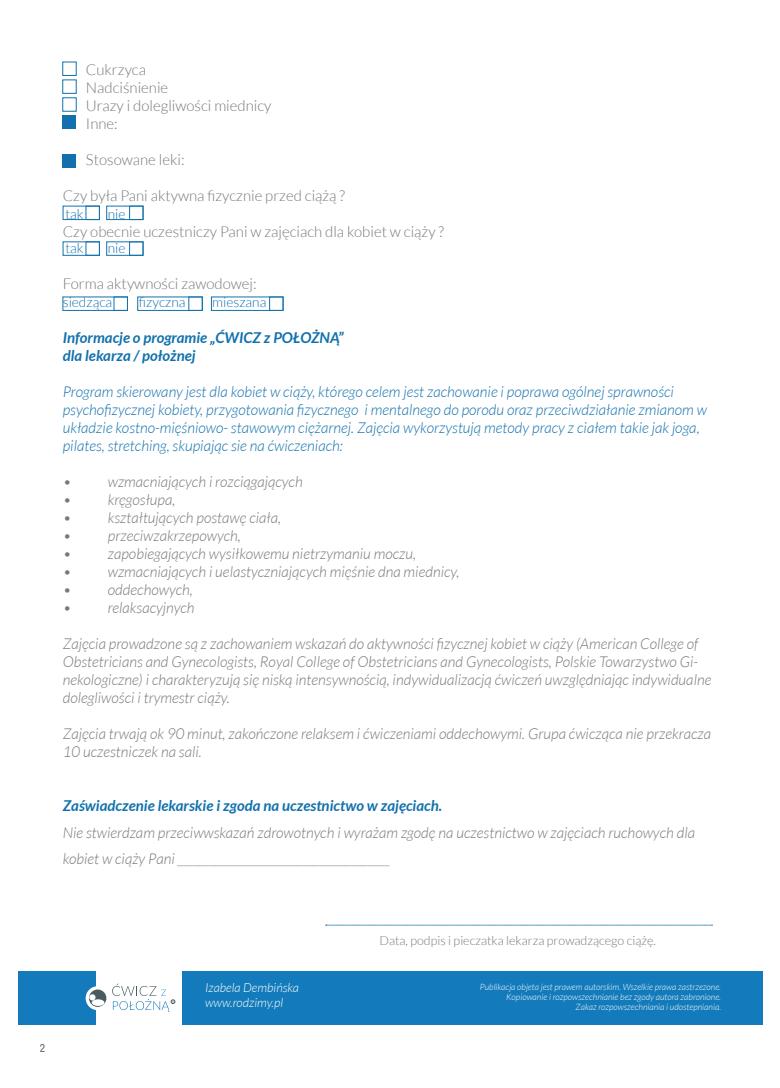
<style>
.page{position:relative;width:780px;height:1088px;background:#fff}
.page>*{position:absolute;margin:0;border:0;box-sizing:border-box;transform-origin:0 0}
.t1{font:italic 300 15px/18px "Lato";color:#76787b}
.t2{font:italic 300 15px/18px "Lato";color:#1271ad}
.t3{font:300 15px/18px "Lato";color:#76787b}
.t4{font:italic 700 15px/18px "Lato";color:#1271ad}
.t5{font:300 13.75px "Lato";color:#1271ad}
.t6{font:300 12.5px "Lato";color:#76787b}
.t7{font:italic 300 12.5px/15px "Lato";color:#fff}
.t8{font:condensed 11.25px "Helvetica Neue LT Pro";color:#636366}
.t9{font:italic 300 8.75px/10px "Lato";color:#fff;text-align:right}
</style>
<div class="page">
<div style="left:19px;top:971px;width:77px;height:54px;background:#137bbb"></div>
<div style="left:182px;top:971px;width:581px;height:54px;background:#137bbb"></div>
<div style="left:86px;top:986px;width:24px;height:24px;background:#fff;border-radius:50%"></div>
<svg style="left:89px;top:989px;width:17px;height:18px"></svg>
<svg style="left:89px;top:994px;width:6px;height:6px"></svg>
<div style="left:92px;top:999px;width:12px;height:7px;background:#fff;border-radius:50%"></div>
<svg style="left:112px;top:983px;width:63px;height:29px"></svg>
<div style="left:63px;top:116px;width:13px;height:13px;background:#1271ad"></div>
<div style="left:63px;top:154px;width:13px;height:14px;background:#1271ad"></div>
<div style="left:63px;top:206px;width:37px;height:14px;border:1px solid #1271ad"></div>
<div style="left:129px;top:206px;width:14px;height:14px;border:1px solid #1271ad"></div>
<div style="left:106px;top:206px;width:37px;height:14px;border:1px solid #1271ad"></div>
<div style="left:63px;top:297px;width:65px;height:14px;border:1px solid #1271ad"></div>
<div style="left:137px;top:297px;width:65px;height:14px;border:1px solid #1271ad"></div>
<div style="left:269px;top:297px;width:14px;height:14px;border:1px solid #1271ad"></div>
<div style="left:211px;top:297px;width:72px;height:14px;border:1px solid #1271ad"></div>
<div style="left:129px;top:242px;width:14px;height:13px;border:1px solid #1271ad"></div>
<svg style="left:325px;top:925px;width:387px;height:1px"></svg>
<p class="t3" style="left:86px;top:60px;width:187px">Cukrzyca<br>Nadciśnienie<br>Urazy i dolegliwości miednicy<br>Inne:</p>
<p class="t3" style="left:86px;top:150px;width:100px">Stosowane leki:</p>
<p class="t3" style="left:63px;top:186px;width:284px">Czy była Pani aktywna fizycznie przed ciążą ?</p>
<p class="t5" style="left:65px;top:206px;width:20px">tak</p>
<p class="t5" style="left:108px;top:206px;width:19px">nie</p>
<p class="t3" style="left:63px;top:222px;width:383px">Czy obecnie uczestniczy Pani w zajęciach dla kobiet w ciąży ?</p>
<p class="t5" style="left:65px;top:241px;width:20px">tak</p>
<p class="t5" style="left:108px;top:241px;width:19px">nie</p>
<p class="t3" style="left:63px;top:275px;width:195px">Forma aktywności zawodowej:</p>
<p class="t5" style="left:63px;top:295px;width:51px">siedząca</p>
<p class="t5" style="left:139px;top:295px;width:48px">fizyczna</p>
<p class="t5" style="left:212px;top:295px;width:56px">mieszana</p>
<p class="t4" style="left:63px;top:329px;width:282px">Informacje o programie „ĆWICZ z POŁOŻNĄ” dla lekarza / położnej</p>
<p class="t2" style="left:63px;top:383px;width:645px">Program skierowany jest dla kobiet w ciąży, którego celem jest zachowanie i poprawa ogólnej sprawności psychofizycznej kobiety, przygotowania fizycznego i mentalnego do porodu oraz przeciwdziałanie zmianom w układzie kostno-mięśniowo- stawowym ciężarnej. Zajęcia wykorzystują metody pracy z ciałem takie jak joga, pilates, stretching, skupiając sie na ćwiczeniach:</p>
<p class="t1" style="left:63px;top:473px;width:10px">•</p>
<p class="t1" style="left:108px;top:473px;width:196px">wzmacniających i rozciągających</p>
<p class="t1" style="left:63px;top:491px;width:10px">•</p>
<p class="t1" style="left:108px;top:491px;width:69px">kręgosłupa,</p>
<p class="t1" style="left:63px;top:509px;width:10px">•</p>
<p class="t1" style="left:108px;top:509px;width:175px">kształtujących postawę ciała,</p>
<p class="t1" style="left:63px;top:527px;width:10px">•</p>
<p class="t1" style="left:108px;top:527px;width:134px">przeciwzakrzepowych,</p>
<p class="t1" style="left:63px;top:545px;width:10px">•</p>
<p class="t1" style="left:108px;top:545px;width:310px">zapobiegających wysiłkowemu nietrzymaniu moczu,</p>
<p class="t1" style="left:63px;top:563px;width:10px">•</p>
<p class="t1" style="left:108px;top:563px;width:353px">wzmacniających i uelastyczniających mięśnie dna miednicy,</p>
<p class="t1" style="left:63px;top:581px;width:10px">•</p>
<p class="t1" style="left:108px;top:581px;width:87px">oddechowych,</p>
<p class="t1" style="left:63px;top:599px;width:10px">•</p>
<p class="t1" style="left:108px;top:599px;width:88px">relaksacyjnych</p>
<p class="t1" style="left:63px;top:635px;width:650px">Zajęcia prowadzone są z zachowaniem wskazań do aktywności fizycznej kobiet w ciąży (American College of Obstetricians and Gynecologists, Royal College of Obstetricians and Gynecologists, Polskie Towarzystwo Gi&shy;nekologiczne) i charakteryzują się niską intensywnością, indywidualizacją ćwiczeń uwzględniając indywidualne dolegliwości i trymestr ciąży.</p>
<p class="t1" style="left:63px;top:725px;width:650px">Zajęcia trwają ok 90 minut, zakończone relaksem i ćwiczeniami oddechowymi. Grupa ćwicząca nie przekracza<br>10 uczestniczek na sali.</p>
<p class="t4" style="left:63px;top:797px;width:381px">Zaświadczenie lekarskie i zgoda na uczestnictwo w zajęciach.</p>
<p class="t1" style="left:63px;top:820px;width:634px;line-height:26.2px">Nie stwierdzam przeciwwskazań zdrowotnych i wyrażam zgodę na uczestnictwo w zajęciach ruchowych dla kobiet w ciąży Pani _______________________________________</p>
<p class="t8" style="left:40px;top:1041px;width:7px">2</p>
<p class="t6" style="left:379px;top:933px;width:278px">Data, podpis i pieczatka lekarza prowadzącego ciążę.</p>
<p class="t7" style="left:205px;top:981px;width:95px">Izabela Dembińska www.rodzimy.pl</p>
<p class="t9" style="left:480px;top:982px;width:242px">Publikacja objeta jest prawem autorskim. Wszelkie prawa zastrzezone.<br>Kopiowanie i rozpowszechnianie bez zgody autora zabronione.<br>Zakaz rozpowszechniania i udostepniania.</p>
</div>
